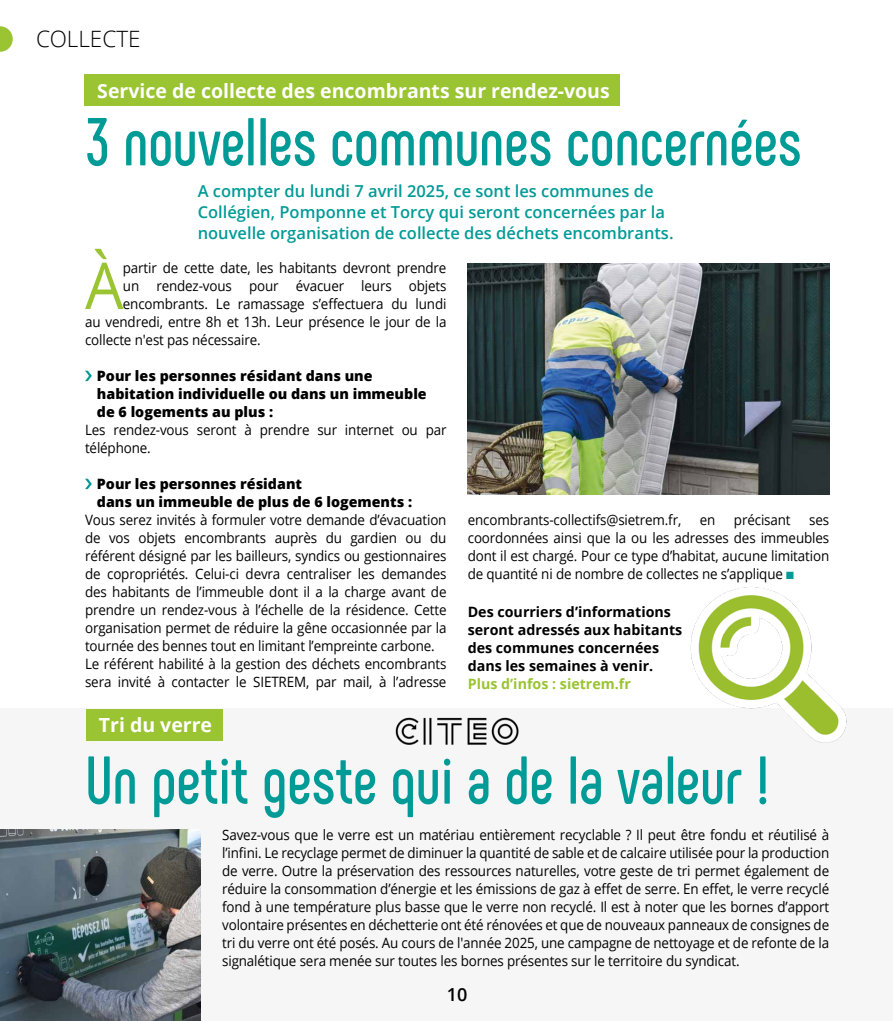
<style>
.page{position:relative;width:893px;height:1021px;background:#fff}
.page>*{position:absolute;margin:0;border:0;box-sizing:border-box;transform-origin:0 0}
.t1{font:700 67.5px "Phenomena";color:#009b97;scale:.92 1}
.t2{font:64.65px "Open Sans";color:#9ac431;scale:.94 1}
.t3{font:300 22.5px "Open Sans";color:#000}
.t4{font:700 19.5px "Open Sans";color:#fff}
.t5{font:600 18px "Open Sans";color:#000}
.t6{font:600 16.5px/21px "Open Sans";color:#009b97}
.t7{font:14.25px/18px "Open Sans";letter-spacing:-.01em;color:#000;text-align:justify;scale:.94 1}
.t8{font:800 14.25px/18px "Open Sans";color:#000}
.t9{font:700 14.25px/18px "Open Sans";color:#000}
.t10{font:700 14.25px "Open Sans";color:#9ac431}
.s1{color:#009b97}
</style>
<div class="page">
<div style="left:0;top:709px;width:893px;height:311px;background:#f6f6f6"></div>
<svg style="left:0;top:26px;width:13px;height:26px"></svg>
<div style="left:86px;top:709px;width:136px;height:31px;background:#9ac431"></div>
<div style="left:85px;top:74px;width:535px;height:32px;background:#9ac431"></div>
<img style="left:468px;top:263px;width:361px;height:231px">
<svg style="left:85px;top:370px;width:7px;height:11px"></svg>
<svg style="left:85px;top:478px;width:7px;height:11px"></svg>
<img style="left:690px;top:587px;width:157px;height:156px">
<img style="left:0;top:829px;width:200px;height:191px">
<img style="left:395px;top:717px;width:124px;height:28px">
<h3 class="t3" style="left:36px;top:23px;width:106px">COLLECTE</h3>
<h3 class="t4" style="left:97px;top:77px;width:514px">Service de collecte des encombrants sur rendez-vous</h3>
<h1 class="t1" style="left:85px;top:101px;width:780px">3 nouvelles communes concernées</h1>
<p class="t6" style="left:198px;top:180px;width:477px">A compter du lundi 7 avril 2025, ce sont les communes de<br>Collégien, Pomponne et Torcy qui seront concernées par la nouvelle organisation de collecte des déchets encombrants.</p>
<h2 class="t2" style="left:85px;top:241px;width:42px">À</h2>
<p class="t7" style="left:123px;top:258px;width:346px">partir de cette date, les habitants devront prendre</p>
<p class="t7" style="left:123px;top:276px;width:346px">un rendez-vous pour évacuer leurs objets</p>
<p class="t7" style="left:123px;top:294px;width:346px">encombrants. Le ramassage s’effectuera du lundi</p>
<p class="t7" style="left:85px;top:312px;width:386px">au vendredi, entre 8h et 13h. Leur présence le jour de la</p>
<p class="t7" style="left:85px;top:330px;width:188px">collecte n'est pas nécessaire.</p>
<p class="t8" style="left:97px;top:366px;width:331px">Pour les personnes résidant dans une habitation individuelle ou dans un immeuble de 6 logements au plus :</p>
<p class="t7" style="left:85px;top:420px;width:386px">Les rendez-vous seront à prendre sur internet ou par téléphone.</p>
<p class="t8" style="left:97px;top:474px;width:317px">Pour les personnes résidant<br>dans un immeuble de plus de 6 logements :</p>
<p class="t7" style="left:85px;top:510px;width:386px;text-align:left">Vous serez invités à formuler votre demande d’évacuation de vos objets encombrants auprès du gardien ou du référent désigné par les bailleurs, syndics ou gestionnaires de copropriétés. Celui-ci devra centraliser les demandes des habitants de l’immeuble dont il a la charge avant de prendre un rendez-vous à l’échelle de la résidence. Cette organisation permet de réduire la gêne occasionnée par la tournée des bennes tout en limitant l’empreinte carbone.<br>Le référent habilité à la gestion des déchets encombrants sera invité à contacter le SIETREM, par mail, à l’adresse</p>
<p class="t7" style="left:468px;top:510px;width:229px">encombrants-collectifs@sietrem.fr,</p>
<p class="t7" style="left:700px;top:510px;width:18px">en</p>
<p class="t7" style="left:734px;top:510px;width:62px">précisant</p>
<p class="t7" style="left:468px;top:510px;width:386px;text-indent:341px">ses coordonnées ainsi que la ou les adresses des immeubles dont il est chargé. Pour ce type d’habitat, aucune limitation de quantité ni de nombre de collectes ne s’applique <span class="s1">■</span></p>
<p class="t9" style="left:468px;top:602px;width:216px">Des courriers d’informations seront adressés aux habitants des communes concernées dans les semaines à venir.</p>
<p class="t10" style="left:468px;top:673px;width:165px">Plus d’infos : sietrem.fr</p>
<h3 class="t4" style="left:99px;top:711px;width:115px">Tri du verre</h3>
<h1 class="t1" style="left:85px;top:739px;width:746px">Un petit geste qui a de la valeur !</h1>
<p class="t7" style="left:222px;top:825px;width:647px">Savez-vous que le verre est un matériau entièrement recyclable ? Il peut être fondu et réutilisé à l’infini. Le recyclage permet de diminuer la quantité de sable et de calcaire utilisée pour la production de verre. Outre la préservation des ressources naturelles, votre geste de tri permet également de réduire la consommation d’énergie et les émissions de gaz à effet de serre. En effet, le verre recyclé fond à une température plus basse que le verre non recyclé. Il est à noter que les bornes d’apport volontaire présentes en déchetterie ont été rénovées et que de nouveaux panneaux de consignes de tri du verre ont été posés. Au cours de l'année 2025, une campagne de nettoyage et de refonte de la signalétique sera menée sur toutes les bornes présentes sur le territoire du syndicat.</p>
<p class="t5" style="left:447px;top:981px;width:22px">10</p>
</div>
